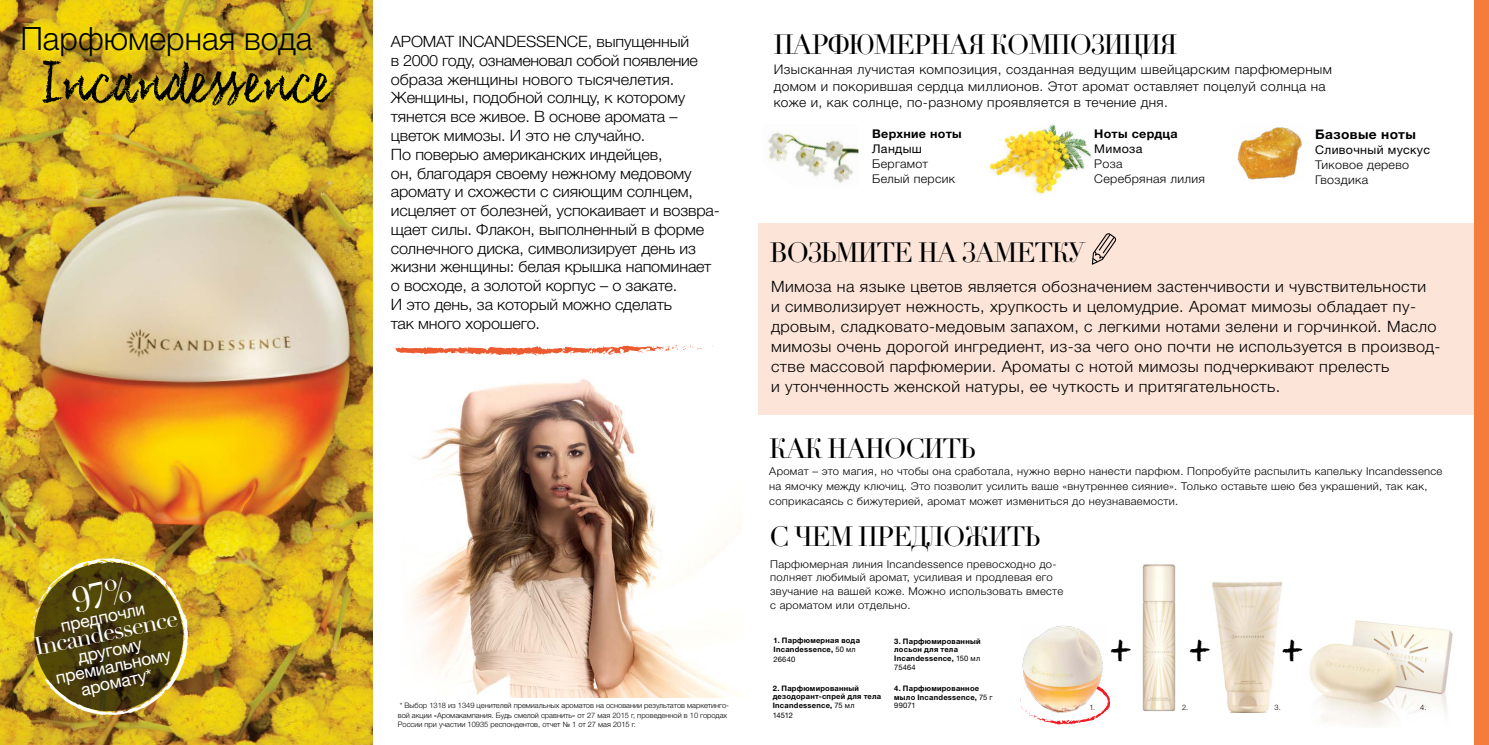
<style>
.page{position:relative;width:1489px;height:745px;background:#fff}
.page>*{position:absolute;margin:0;border:0;box-sizing:border-box;transform-origin:0 0}
.t1{font:52.5px "Coalhand Luke Avon CG";letter-spacing:-.015em;color:#000}
.t2{font:43.5px "Coalhand Luke Avon CG";color:#000}
.t3{font:300 32.12px "Helvetica Neue AVON";color:#000}
.t4{font:27.5px "Didot L Ts Pro";letter-spacing:-.05em;color:#000}
.t5{font:24.38px "Didot L Ts Pro";color:#fff}
.t6{font:17.38px/16.2px "Helvetica Neue AVON";color:#fff;text-align:center}
.t7{font:300 15.62px/18.8px "Helvetica Neue AVON";letter-spacing:-.01em;color:#000;scale:1.04 1}
.t8{font:300 15.62px/20px "Helvetica Neue AVON";letter-spacing:.025em;color:#000;scale:1.04 1}
.t9{font:300 13.25px/16.2px "Helvetica Neue AVON";letter-spacing:.025em;color:#000;scale:1.04 1}
.t10{font:700 13.25px "Helvetica Neue AVON";letter-spacing:.025em;color:#000;scale:1.04 1}
.t11{font:300 12px/15px "Helvetica Neue AVON";letter-spacing:.025em;color:#000;scale:1.04 1}
.t12{font:12px "Helvetica Neue AVON";letter-spacing:.025em;color:#000;scale:1.04 1}
.t13{font:700 12px "Helvetica Neue AVON";letter-spacing:.025em;color:#000;scale:1.04 1}
.t14{font:300 10.75px/13.8px "Helvetica Neue AVON";letter-spacing:.025em;color:#000;scale:1.04 1}
.t15{font:700 7.62px/8.2px "Helvetica Neue AVON";letter-spacing:.03em;color:#000}
.t16{font:7.62px "Helvetica Neue AVON";letter-spacing:.01em;color:#000}
.t17{font:300 7.5px/9px "Helvetica Neue AVON";color:#000}
.s1{font-weight:400}
</style>
<div class="page">
<img style="left:411px;top:379px;width:326px;height:318px">
<div style="left:1474px;top:0;width:14px;height:744px;background:#f47d3c"></div>
<img style="left:986px;top:124px;width:106px;height:71px">
<div style="left:758px;top:223px;width:717px;height:192px;background:#fce5d8"></div>
<img style="left:0;top:0;width:372px;height:744px">
<div style="left:17px;top:21px;width:301px;height:42px;background:#fff200;opacity:.75"></div>
<svg style="left:393px;top:345px;width:309px;height:10px"></svg>
<img style="left:1309px;top:620px;width:144px;height:106px">
<img style="left:1212px;top:581px;width:71px;height:130px">
<img style="left:1142px;top:564px;width:34px;height:148px">
<svg style="left:1020px;top:691px;width:90px;height:33px"></svg>
<img style="left:1021px;top:625px;width:84px;height:92px">
<img style="left:768px;top:132px;width:90px;height:51px">
<img style="left:1237px;top:127px;width:65px;height:53px">
<svg style="left:1091px;top:233px;width:25px;height:31px"></svg>
<div style="left:36px;top:54px;width:302px;height:57px;background:#fff200;opacity:.75"></div>
<img style="left:27px;top:555px;width:163px;height:162px">
<h3 class="t3" style="left:20px;top:19px;width:294px">Парфюмерная вода</h3>
<h1 class="t1" style="left:42px;top:52px;width:290px">Incandessence</h1>
<p class="t6" style="left:59px;top:617px;width:87px;rotate:-12deg">предпочли</p>
<h3 class="t5" style="left:31px;top:632px;width:148px;rotate:-12deg">Incandessence</h3>
<p class="t6" style="left:51px;top:654px;width:119px;rotate:-12deg">другому премиальному аромату*</p>
<p class="t7" style="left:391px;top:32px;width:318px">АРОМАТ INCANDESSENCE, выпущенный<br>в 2000 году, ознаменовал собой появление образа женщины нового тысячелетия.<br>Женщины, подобной солнцу, к которому тянется все живое. В основе аромата – цветок мимозы. И это не случайно.<br>По поверью американских индейцев,<br>он, благодаря своему нежному медовому аромату и схожести с сияющим солнцем, исцеляет от болезней, успокаивает и возвра&shy;щает силы. Флакон, выполненный в форме солнечного диска, символизирует день из жизни женщины: белая крышка напоминает о восходе, а золотой корпус – о закате.<br>И это день, за который можно сделать<br>так много хорошего.</p>
<h3 class="t4" style="left:773px;top:28px;width:405px">ПАРФЮМЕРНАЯ КОМПОЗИЦИЯ</h3>
<p class="t9" style="left:773px;top:62px;width:538px">Изысканная лучистая композиция, созданная ведущим швейцарским парфюмерным домом и покорившая сердца миллионов. Этот аромат оставляет поцелуй солнца на коже и, как солнце, по-разному проявляется в течение дня.</p>
<p class="t13" style="left:872px;top:127px;width:88px">Верхние ноты</p>
<p class="t12" style="left:872px;top:142px;width:49px">Ландыш</p>
<p class="t11" style="left:872px;top:157px;width:81px">Бергамот<br>Белый персик</p>
<p class="t13" style="left:1094px;top:127px;width:82px">Ноты сердца</p>
<p class="t12" style="left:1094px;top:142px;width:48px">Мимоза</p>
<p class="t11" style="left:1094px;top:157px;width:108px">Роза<br>Серебряная лилия</p>
<h3 class="t4" style="left:769px;top:236px;width:317px">ВОЗЬМИТЕ НА ЗАМЕТКУ</h3>
<p class="t10" style="left:1314px;top:126px;width:98px">Базовые ноты</p>
<p class="t12" style="left:1314px;top:142px;width:112px">Сливочный мускус</p>
<p class="t11" style="left:1314px;top:157px;width:92px">Тиковое дерево<br>Гвоздика</p>
<p class="t8" style="left:771px;top:276px;width:645px">Мимоза на языке цветов является обозначением застенчивости и чувствительности<br>и символизирует нежность, хрупкость и целомудрие. Аромат мимозы обладает пу&shy;дровым, сладковато-медовым запахом, с легкими нотами зелени и горчинкой. Масло мимозы очень дорогой ингредиент, из-за чего оно почти не используется в производ&shy;стве массовой парфюмерии. Ароматы с нотой мимозы подчеркивают прелесть<br>и утонченность женской натуры, ее чуткость и притягательность.</p>
<h3 class="t4" style="left:769px;top:432px;width:208px">КАК НАНОСИТЬ</h3>
<p class="t14" style="left:769px;top:463px;width:648px;line-height:15px">Аромат – это магия, но чтобы она сработала, нужно верно нанести парфюм. Попробуйте распылить капельку Incandessence на ямочку между ключиц. Это позволит усилить ваше «внутреннее сияние». Только оставьте шею без украшений, так как, соприкасаясь с бижутерией, аромат может измениться до неузнаваемости.</p>
<h3 class="t4" style="left:769px;top:520px;width:272px">С ЧЕМ ПРЕДЛОЖИТЬ</h3>
<p class="t14" style="left:770px;top:556px;width:283px">Парфюмерная линия Incandessence превосходно до&shy;полняет любимый аромат, усиливая и продлевая его звучание на вашей коже. Можно использовать вместе с ароматом или отдельно.</p>
<p class="t15" style="left:773px;top:635px;width:88px;line-height:9.4px">1. Парфюмерная вода<br>Incandessence, <span class="s1">50 мл<br>26640</span></p>
<p class="t15" style="left:894px;top:637px;width:88px">3. Парфюмированный лосьон для тела</p>
<p class="t15" style="left:894px;top:654px;width:87px">Incandessence, <span class="s1">150 мл<br>75464</span></p>
<p class="t15" style="left:894px;top:683px;width:100px;line-height:9.1px">4. Парфюмированное мыло Incandessence, <span class="s1">75 г</span></p>
<p class="t16" style="left:894px;top:700px;width:23px">99071</p>
<h2 class="t2" style="left:1110px;top:621px;width:24px">+</h2>
<h2 class="t2" style="left:1189px;top:621px;width:24px">+</h2>
<h2 class="t2" style="left:1282px;top:621px;width:24px">+</h2>
<p class="t15" style="left:772px;top:683px;width:110px">2. Парфюмированный дезодорант-спрей для тела</p>
<p class="t15" style="left:772px;top:700px;width:83px;line-height:9.6px">Incandessence, <span class="s1">75 мл<br>14512</span></p>
<p class="t17" style="left:398px;top:701px;width:333px">* Выбор 1318 из 1349 ценителей премиальных ароматов на основании результатов маркетинго&shy;вой акции «Аромакампания. Будь смелой сравнить» от 27 мая 2015 г, проведенной в 10 городах<br>России при участии 10935 респондентов, отчет № 1 от 27 мая 2015 г.</p>
<p class="t17" style="left:1089px;top:702px;width:7px">1.</p>
<p class="t17" style="left:1181px;top:702px;width:8px">2.</p>
<p class="t17" style="left:1274px;top:702px;width:8px">3.</p>
<p class="t17" style="left:1419px;top:702px;width:8px">4.</p>
</div>
